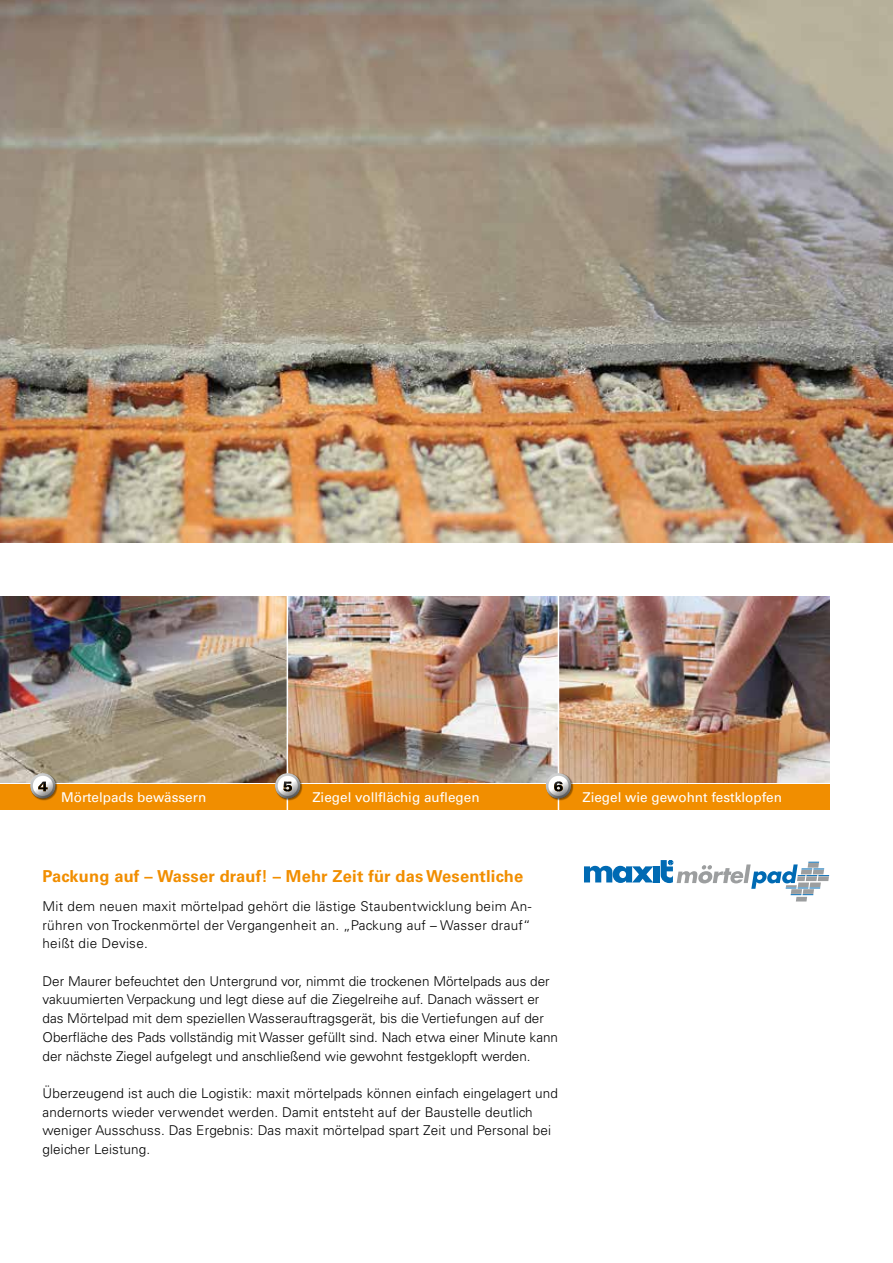
<style>
.page{position:relative;width:893px;height:1263px;background:#fff}
.page>*{position:absolute;margin:0;border:0;box-sizing:border-box;transform-origin:0 0}
.t1{font:700 16.5px "Univers LT";letter-spacing:.01em;color:#f18e00}
.t2{font:300 13.5px/18.8px "Univers LT";color:#000}
.t3{font:13.5px "Univers LT";color:#fff}
</style>
<div class="page">
<img style="left:0;top:0;width:893px;height:542px">
<div style="left:0;top:784px;width:829px;height:26px;background:#f18e00"></div>
<img style="left:288px;top:596px;width:270px;height:187px">
<img style="left:559px;top:596px;width:270px;height:187px">
<img style="left:0;top:596px;width:287px;height:187px">
<hr style="left:287px;top:593px;width:1px;height:232px;background:#fff">
<hr style="left:558px;top:593px;width:1px;height:232px;background:#fff">
<div style="left:276px;top:774px;width:27px;height:27px;background:#000;opacity:.4"></div>
<div style="left:274px;top:771px;width:39px;height:29px;background:#000;opacity:.75"></div>
<div style="left:546px;top:774px;width:27px;height:27px;background:#000;opacity:.4"></div>
<div style="left:545px;top:771px;width:39px;height:29px;background:#000;opacity:.75"></div>
<div style="left:31px;top:774px;width:27px;height:27px;background:#000;opacity:.4"></div>
<div style="left:29px;top:771px;width:39px;height:29px;background:#000;opacity:.75"></div>
<div style="left:653px;top:866px;width:6px;height:16px;background:#006ab3"></div>
<svg style="left:584px;top:866px;width:69px;height:17px"></svg>
<svg style="left:661px;top:860px;width:168px;height:41px"></svg>
<p class="t3" style="left:61px;top:789px;width:147px">Mörtelpads bewässern</p>
<p class="t3" style="left:312px;top:789px;width:169px">Ziegel vollflächig auflegen</p>
<p class="t3" style="left:582px;top:789px;width:201px">Ziegel wie gewohnt festklopfen</p>
<p class="t1" style="left:43px;top:867px;width:482px">Packung auf – Wasser drauf! – Mehr Zeit für das Wesentliche</p>
<p class="t2" style="left:43px;top:897px;width:490px;text-align:justify">Mit dem neuen maxit mörtelpad gehört die lästige Staubentwicklung beim An&shy;rühren von Trockenmörtel der Vergangenheit an. „Packung auf – Wasser drauf“ heißt die Devise.</p>
<p class="t2" style="left:43px;top:971px;width:517px">Der Maurer befeuchtet den Untergrund vor, nimmt die trockenen Mörtelpads aus der vakuumierten Verpackung und legt diese auf die Ziegelreihe auf. Danach wässert er das Mörtelpad mit dem speziellen Wasserauftragsgerät, bis die Vertiefungen auf der Oberfläche des Pads vollständig mit Wasser gefüllt sind. Nach etwa einer Minute kann der nächste Ziegel aufgelegt und anschließend wie gewohnt festgeklopft werden.</p>
<p class="t2" style="left:43px;top:1084px;width:517px">Überzeugend ist auch die Logistik: maxit mörtelpads können einfach eingelagert und andernorts wieder verwendet werden. Damit entsteht auf der Baustelle deutlich weniger Ausschuss. Das Ergebnis: Das maxit mörtelpad spart Zeit und Personal bei gleicher Leistung.</p>
</div>
